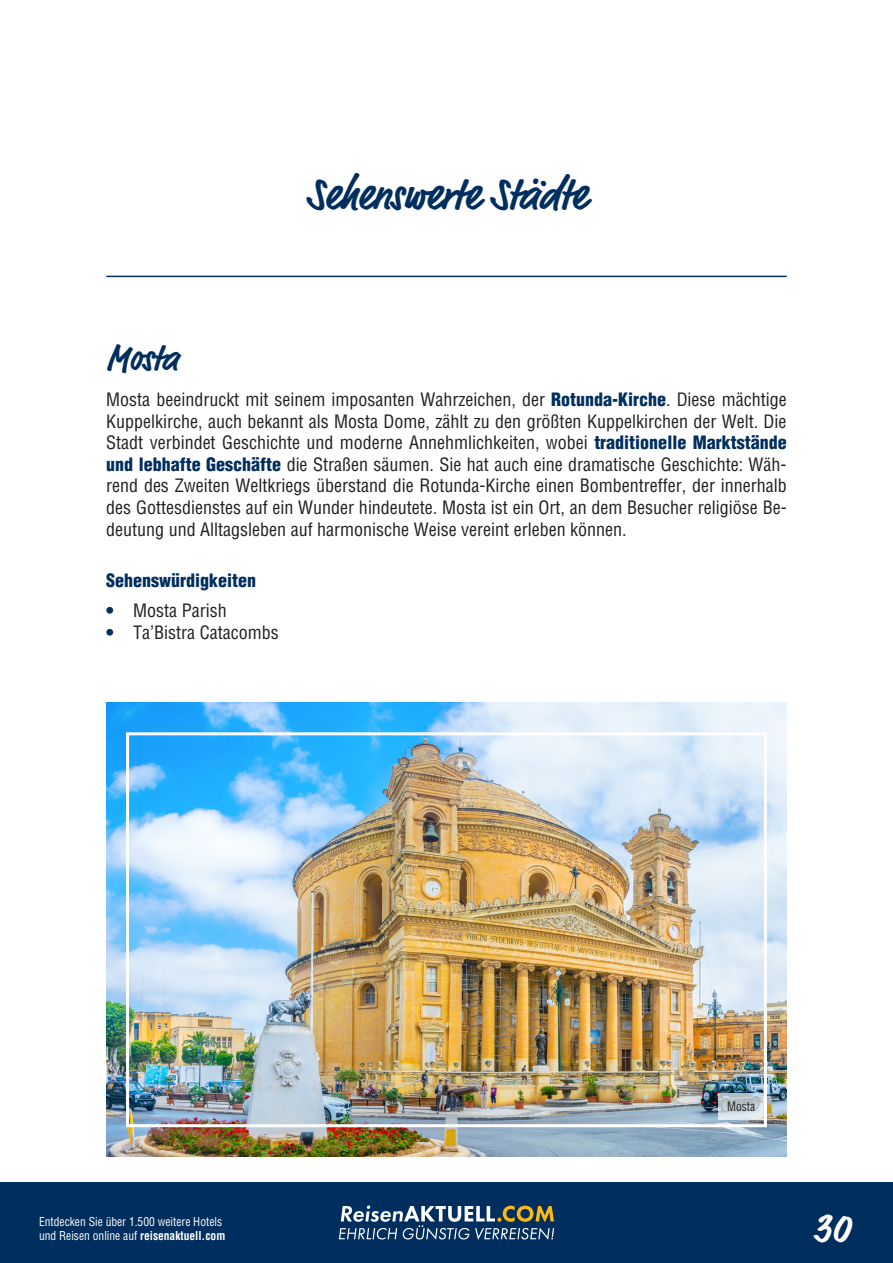
<style>
.page{position:relative;width:893px;height:1263px;background:#fff}
.page>*{position:absolute;margin:0;border:0;box-sizing:border-box;transform-origin:0 0}
.t1{font:700 45px "Market Pro";letter-spacing:-.005em;color:#002e5e;scale:.95 1}
.t2{font:700 42px "Market Pro";color:#fff}
.t3{font:700 37.5px "Market Pro";letter-spacing:-.005em;color:#002e5e;scale:.95 1}
.t4{font:condensed 18px/21.6px "Helvetica LT Std";color:#231f20;text-align:justify}
.t5{font:900 condensed 18px "Helvetica LT Std";color:#002e5e}
.t6{font:condensed 12.75px "Helvetica LT Std";color:#231f20;scale:.9 1}
.t7{font:condensed 12px/14.4px "Helvetica LT Std";color:#fff;scale:.96 1}
.s1{font-weight:900;color:#002e5e}
.s2{font-weight:700}
</style>
<div class="page">
<hr style="left:106px;top:276px;width:681px;height:1px;background:#002e5e">
<div style="left:0;top:1182px;width:893px;height:81px;background:#002e5e"></div>
<svg style="left:339px;top:1205px;width:215px;height:35px"></svg>
<img style="left:106px;top:703px;width:681px;height:454px">
<div style="left:126px;top:732px;width:641px;height:395px;border:3px solid #fff"></div>
<svg style="left:719px;top:1093px;width:45px;height:26px"></svg>
<h1 class="t1" style="left:306px;top:163px;width:297px">Sehenswerte Städte</h1>
<h3 class="t3" style="left:106px;top:332px;width:78px">Mosta</h3>
<p class="t4" style="left:106px;top:389px;width:682px">Mosta beeindruckt mit seinem imposanten Wahrzeichen, der <span class="s1">Rotunda-Kirche</span>. Diese mächtige Kuppelkirche, auch bekannt als Mosta Dome, zählt zu den größten Kuppelkirchen der Welt. Die Stadt verbindet Geschichte und moderne Annehmlichkeiten, wobei <span class="s1">traditionelle Marktstände und lebhafte Geschäfte</span> die Straßen säumen. Sie hat auch eine dramatische Geschichte: Wäh&shy;rend des Zweiten Weltkriegs überstand die Rotunda-Kirche einen Bombentreffer, der innerhalb des Gottesdienstes auf ein Wunder hindeutete. Mosta ist ein Ort, an dem Besucher religiöse Be&shy;deutung und Alltagsleben auf harmonische Weise vereint erleben können.</p>
<p class="t5" style="left:106px;top:569px;width:151px">Sehenswürdigkeiten</p>
<p class="t4" style="left:106px;top:600px;width:122px"><span class="s1">•</span> Mosta Parish</p>
<p class="t4" style="left:106px;top:622px;width:174px"><span class="s1">•</span> Ta’Bistra Catacombs</p>
<p class="t6" style="left:727px;top:1098px;width:33px">Mosta</p>
<p class="t7" style="left:39px;top:1214px;width:195px">Entdecken Sie über 1.500 weitere Hotels und Reisen online auf <span class="s2">reisenaktuell.com</span></p>
<h2 class="t2" style="left:813px;top:1198px;width:39px">30</h2>
</div>
